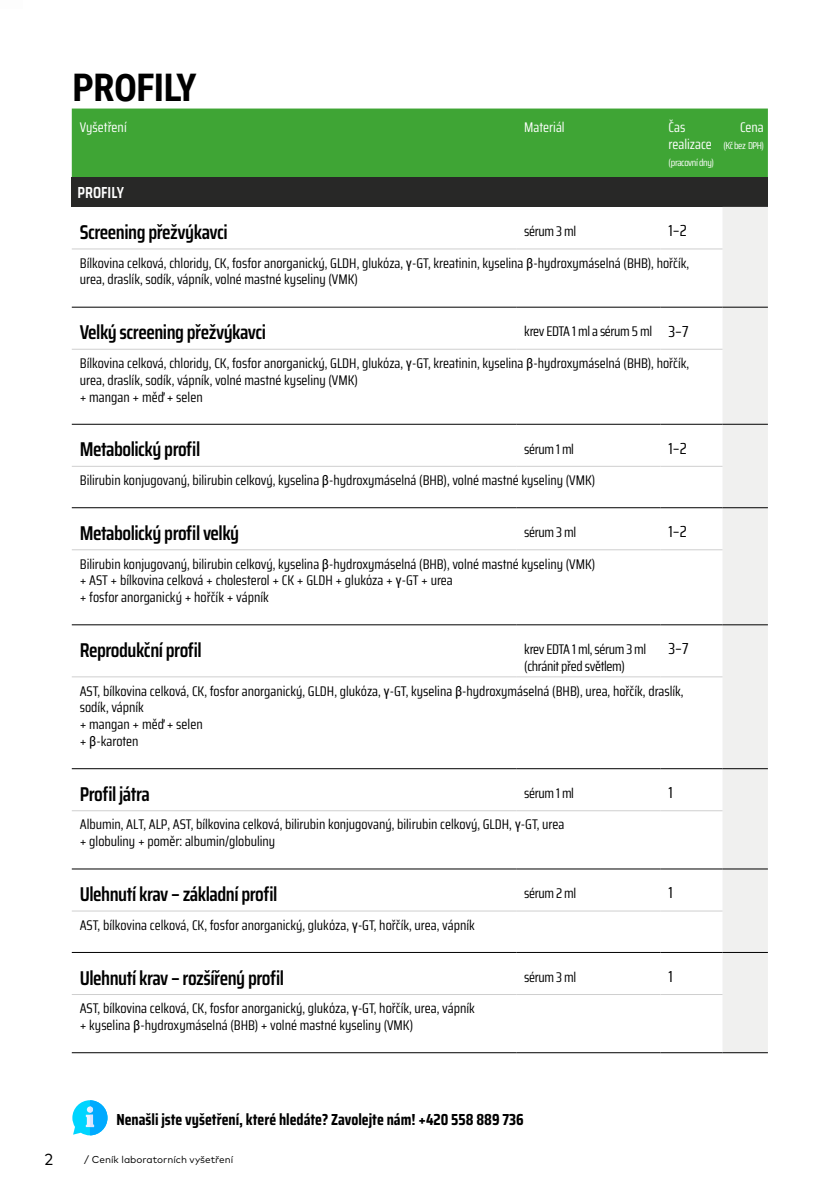
<style>
.page{position:relative;width:840px;height:1191px;background:#fff}
.page>*{position:absolute;margin:0;border:0;box-sizing:border-box;transform-origin:0 0}
.t1{font:700 38px "Roboto Condensed";letter-spacing:-.015em;color:#000}
.t2{font:600 20px "Saira Condensed";letter-spacing:-.025em;color:#000}
.t3{font:700 16px "Saira Condensed";color:#000}
.t4{font:16px "Saira Condensed";color:#000}
.t5{font:600 16px "Saira Condensed";letter-spacing:.005em;color:#fff}
.t6{font:16px "Mark Pro";color:#000}
.t7{font:14px/16.8px "Saira Condensed";color:#000}
.t8{font:14px/16.8px "Saira Condensed";letter-spacing:-.025em;color:#000}
.t9{font:14px/16.8px "Saira Condensed";color:#fff}
.t10{font:10px "Mark Pro";color:#000}
.t11{font:10px "Saira Condensed";letter-spacing:-.045em;color:#fff}
.s1{font-family:"Roboto Condensed"}
.s2{font-size:16px}
</style>
<div class="page">
<svg style="left:72px;top:1100px;width:35px;height:35px"></svg>
<div style="left:72px;top:108px;width:695px;height:69px;background:#3fa535"></div>
<div style="left:72px;top:177px;width:695px;height:30px;background:#282827"></div>
<div style="left:722px;top:207px;width:45px;height:845px;background:#f0f0ef"></div>
<hr style="left:516px;top:248px;width:144px;height:1px;background:#cfcfcf">
<hr style="left:660px;top:248px;width:62px;height:1px;background:#cfcfcf">
<hr style="left:516px;top:349px;width:144px;height:1px;background:#cfcfcf">
<hr style="left:660px;top:349px;width:62px;height:1px;background:#cfcfcf">
<hr style="left:516px;top:466px;width:144px;height:1px;background:#cfcfcf">
<hr style="left:660px;top:466px;width:62px;height:1px;background:#cfcfcf">
<hr style="left:516px;top:549px;width:144px;height:1px;background:#cfcfcf">
<hr style="left:660px;top:549px;width:62px;height:1px;background:#cfcfcf">
<hr style="left:516px;top:676px;width:144px;height:1px;background:#cfcfcf">
<hr style="left:660px;top:676px;width:62px;height:1px;background:#cfcfcf">
<hr style="left:516px;top:810px;width:144px;height:1px;background:#cfcfcf">
<hr style="left:660px;top:810px;width:62px;height:1px;background:#cfcfcf">
<hr style="left:516px;top:910px;width:144px;height:1px;background:#cfcfcf">
<hr style="left:660px;top:910px;width:62px;height:1px;background:#cfcfcf">
<hr style="left:516px;top:994px;width:144px;height:1px;background:#cfcfcf">
<hr style="left:660px;top:994px;width:62px;height:1px;background:#cfcfcf">
<hr style="left:516px;top:307px;width:144px;height:1px;background:#000">
<hr style="left:660px;top:307px;width:62px;height:1px;background:#000">
<hr style="left:516px;top:424px;width:144px;height:1px;background:#000">
<hr style="left:660px;top:424px;width:62px;height:1px;background:#000">
<hr style="left:516px;top:507px;width:144px;height:1px;background:#000">
<hr style="left:660px;top:507px;width:62px;height:1px;background:#000">
<hr style="left:516px;top:624px;width:144px;height:1px;background:#000">
<hr style="left:660px;top:624px;width:62px;height:1px;background:#000">
<hr style="left:516px;top:768px;width:144px;height:1px;background:#000">
<hr style="left:660px;top:768px;width:62px;height:1px;background:#000">
<hr style="left:516px;top:868px;width:144px;height:1px;background:#000">
<hr style="left:660px;top:868px;width:62px;height:1px;background:#000">
<hr style="left:516px;top:952px;width:144px;height:1px;background:#000">
<hr style="left:660px;top:952px;width:62px;height:1px;background:#000">
<hr style="left:722px;top:1052px;width:45px;height:1px;background:#000">
<hr style="left:72px;top:248px;width:444px;height:1px;background:#cfcfcf">
<hr style="left:72px;top:307px;width:444px;height:1px;background:#000">
<hr style="left:722px;top:307px;width:45px;height:1px;background:#000">
<hr style="left:72px;top:349px;width:444px;height:1px;background:#cfcfcf">
<hr style="left:72px;top:424px;width:444px;height:1px;background:#000">
<hr style="left:722px;top:424px;width:45px;height:1px;background:#000">
<hr style="left:72px;top:466px;width:444px;height:1px;background:#cfcfcf">
<hr style="left:72px;top:507px;width:444px;height:1px;background:#000">
<hr style="left:722px;top:507px;width:45px;height:1px;background:#000">
<hr style="left:72px;top:549px;width:444px;height:1px;background:#cfcfcf">
<hr style="left:72px;top:624px;width:444px;height:1px;background:#000">
<hr style="left:722px;top:624px;width:45px;height:1px;background:#000">
<hr style="left:72px;top:676px;width:444px;height:1px;background:#cfcfcf">
<hr style="left:72px;top:768px;width:444px;height:1px;background:#000">
<hr style="left:722px;top:768px;width:45px;height:1px;background:#000">
<hr style="left:72px;top:810px;width:444px;height:1px;background:#cfcfcf">
<hr style="left:72px;top:868px;width:444px;height:1px;background:#000">
<hr style="left:722px;top:868px;width:45px;height:1px;background:#000">
<hr style="left:72px;top:910px;width:444px;height:1px;background:#cfcfcf">
<hr style="left:72px;top:952px;width:444px;height:1px;background:#000">
<hr style="left:722px;top:952px;width:45px;height:1px;background:#000">
<hr style="left:72px;top:994px;width:444px;height:1px;background:#cfcfcf">
<hr style="left:72px;top:1052px;width:444px;height:1px;background:#000">
<hr style="left:516px;top:1052px;width:144px;height:1px;background:#000">
<hr style="left:660px;top:1052px;width:62px;height:1px;background:#000">
<h1 class="t1" style="left:72px;top:60px;width:126px">PROFILY</h1>
<p class="t9" style="left:80px;top:119px;width:48px">Vyšetření</p>
<p class="t9" style="left:524px;top:119px;width:42px">Materiál</p>
<p class="t9" style="left:668px;top:119px;width:45px">Čas realizace</p>
<p class="t11" style="left:668px;top:155px;width:47px">(pracovní dny)</p>
<p class="t5" style="left:77px;top:181px;width:48px">PROFILY</p>
<h2 class="t2" style="left:80px;top:217px;width:149px">Screening přežvýkavci</h2>
<p class="t7" style="left:524px;top:222px;width:53px">sérum 3 ml</p>
<p class="t4" style="left:668px;top:219px;width:20px">1–2</p>
<p class="t7" style="left:80px;top:254px;width:610px">Bílkovina celková, chloridy, CK, fosfor anorganický, GLDH, glukóza, <span class="s1">γ</span>-GT, kreatinin, kyselina <span class="s1">β</span>-hydroxymáselná (BHB), hořčík, urea, draslík, sodík, vápník, volné mastné kyseliny (VMK)</p>
<h2 class="t2" style="left:80px;top:317px;width:188px">Velký screening přežvýkavci</h2>
<p class="t8" style="left:524px;top:323px;width:166px">krev EDTA 1 ml a sérum 5 ml <span class="s2">3–7</span></p>
<p class="t7" style="left:80px;top:354px;width:610px">Bílkovina celková, chloridy, CK, fosfor anorganický, GLDH, glukóza, <span class="s1">γ</span>-GT, kreatinin, kyselina <span class="s1">β</span>-hydroxymáselná (BHB), hořčík, urea, draslík, sodík, vápník, volné mastné kyseliny (VMK)<br>+ mangan + měď + selen</p>
<h2 class="t2" style="left:80px;top:434px;width:122px">Metabolický profil</h2>
<p class="t7" style="left:524px;top:440px;width:51px">sérum 1 ml</p>
<p class="t4" style="left:668px;top:436px;width:20px">1–2</p>
<p class="t7" style="left:80px;top:471px;width:516px">Bilirubin konjugovaný, bilirubin celkový, kyselina <span class="s1">β</span>-hydroxymáselná (BHB), volné mastné kyseliny (VMK)</p>
<h2 class="t2" style="left:80px;top:517px;width:161px">Metabolický profil velký</h2>
<p class="t7" style="left:524px;top:523px;width:53px">sérum 3 ml</p>
<p class="t4" style="left:668px;top:520px;width:20px">1–2</p>
<p class="t7" style="left:80px;top:555px;width:516px">Bilirubin konjugovaný, bilirubin celkový, kyselina <span class="s1">β</span>-hydroxymáselná (BHB), volné mastné kyseliny (VMK) + AST + bílkovina celková + cholesterol + CK + GLDH + glukóza + <span class="s1">γ</span>-GT + urea<br>+ fosfor anorganický + hořčík + vápník</p>
<h2 class="t2" style="left:80px;top:635px;width:123px">Reprodukční profil</h2>
<p class="t8" style="left:524px;top:640px;width:123px">krev EDTA 1 ml, sérum 3 ml (chránit před světlem)</p>
<p class="t4" style="left:668px;top:637px;width:22px">3–7</p>
<p class="t7" style="left:80px;top:682px;width:605px">AST, bílkovina celková, CK, fosfor anorganický, GLDH, glukóza, <span class="s1">γ</span>-GT, kyselina <span class="s1">β</span>-hydroxymáselná (BHB), urea, hořčík, draslík, sodík, vápník<br>+ mangan + měď + selen<br>+ <span class="s1">β</span>-karoten</p>
<h2 class="t2" style="left:80px;top:778px;width:71px">Profil játra</h2>
<p class="t7" style="left:524px;top:784px;width:51px">sérum 1 ml</p>
<p class="t4" style="left:668px;top:780px;width:6px">1</p>
<p class="t7" style="left:80px;top:816px;width:486px">Albumin, ALT, ALP, AST, bílkovina celková, bilirubin konjugovaný, bilirubin celkový, GLDH, <span class="s1">γ</span>-GT, urea + globuliny + poměr: albumin/globuliny</p>
<h2 class="t2" style="left:80px;top:879px;width:199px">Ulehnutí krav – základní profil</h2>
<p class="t7" style="left:524px;top:884px;width:53px">sérum 2 ml</p>
<p class="t4" style="left:668px;top:881px;width:6px">1</p>
<p class="t7" style="left:80px;top:916px;width:396px">AST, bílkovina celková, CK, fosfor anorganický, glukóza, <span class="s1">γ</span>-GT, hořčík, urea, vápník</p>
<h2 class="t2" style="left:80px;top:962px;width:206px">Ulehnutí krav – rozšířený profil</h2>
<p class="t7" style="left:524px;top:968px;width:53px">sérum 3 ml</p>
<p class="t4" style="left:668px;top:964px;width:6px">1</p>
<p class="t7" style="left:80px;top:999px;width:396px">AST, bílkovina celková, CK, fosfor anorganický, glukóza, <span class="s1">γ</span>-GT, hořčík, urea, vápník + kyselina <span class="s1">β</span>-hydroxymáselná (BHB) + volné mastné kyseliny (VMK)</p>
<p class="t9" style="left:739px;top:119px;width:25px">Cena</p>
<p class="t11" style="left:723px;top:138px;width:42px">(Kč bez DPH)</p>
<p class="t3" style="left:116px;top:1107px;width:409px">Nenašli jste vyšetření, které hledáte? Zavolejte nám! +420 558 889 736</p>
<p class="t6" style="left:45px;top:1147px;width:10px">2</p>
<p class="t10" style="left:84px;top:1151px;width:150px">/ Ceník laboratorních vyšetření</p>
</div>
